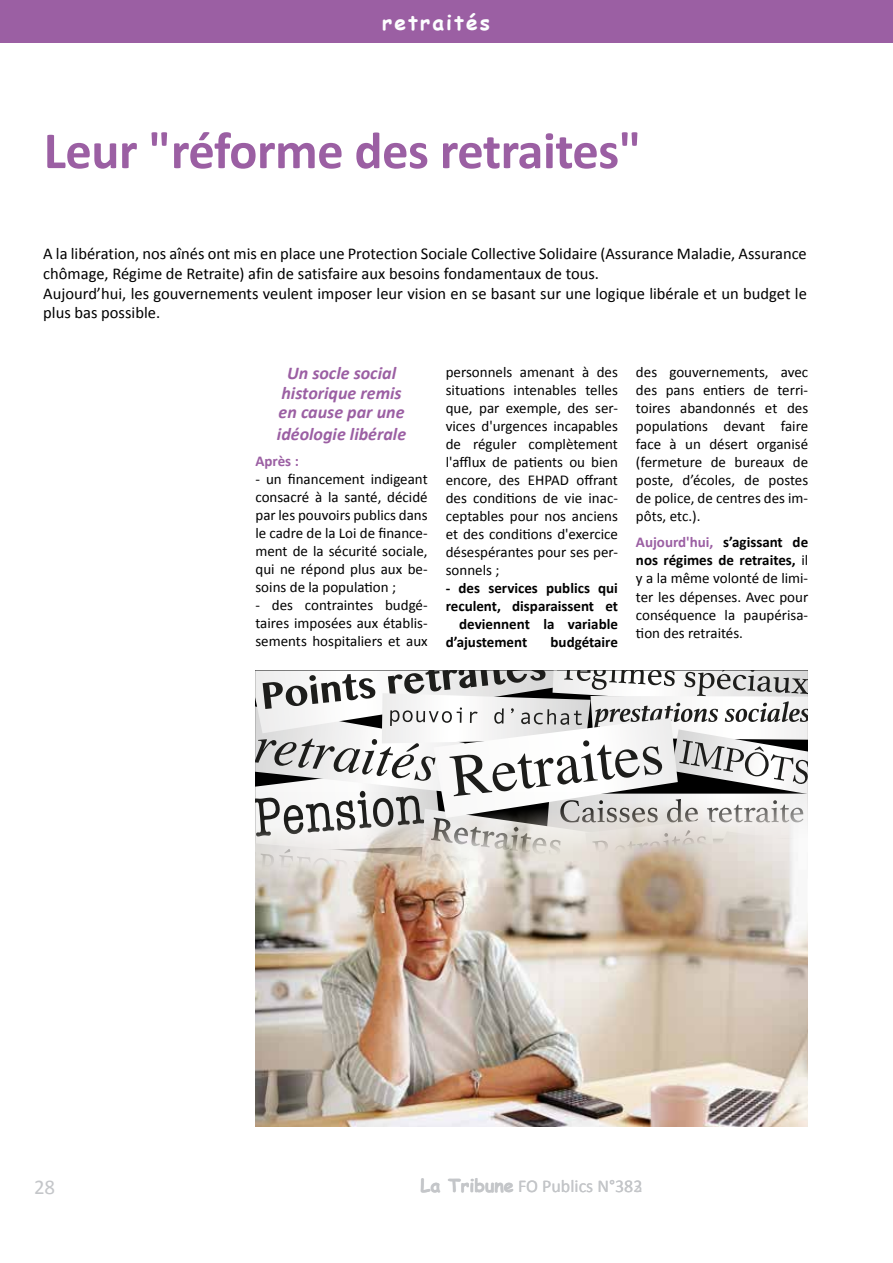
<style>
.page{position:relative;width:893px;height:1263px;background:#fff}
.page>*{position:absolute;margin:0;border:0;box-sizing:border-box;transform-origin:0 0}
.t1{font:700 52.5px "Calibri";letter-spacing:-.01em;color:#9b5fa3}
.t2{font:700 21px "Comic Sans MS";letter-spacing:.1em;color:#fdfeff}
.t3{font:21px "Calibri";color:#c4c6c9}
.t4{font:italic 700 18px/19.5px "Calibri";color:#9b5fa3;text-align:center}
.t5{font:18px "Calibri";color:#c4c6c9}
.t6{font:16.5px/19.8px "Calibri";color:#000}
.t7{font:15px/18px "Calibri";color:#000;text-align:justify}
.t8{font:700 15px "Calibri";color:#000}
.t9{font:700 15px "Calibri";color:#9b5fa3}
.s1{font-weight:700;color:#9b5fa3}
.s2{font-weight:700}
.s3{font-family:"Comic Sans MS";font-weight:700}
</style>
<div class="page">
<div style="left:0;top:0;width:893px;height:43px;background:#9b5fa3"></div>
<svg style="left:255px;top:670px;width:553px;height:122px"></svg>
<img style="left:255px;top:792px;width:553px;height:335px">
<h2 class="t2" style="left:382px;top:6px;width:110px">retraités</h2>
<h1 class="t1" style="left:44px;top:117px;width:599px">Leur "réforme des retraites"</h1>
<p class="t6" style="left:43px;top:244px;width:765px">A la libération, nos aînés ont mis en place une Protection Sociale Collective Solidaire (Assurance Maladie, Assurance chômage, Régime de Retraite) afin de satisfaire aux besoins fondamentaux de tous.<br>Aujourd’hui, les gouvernements veulent imposer leur vision en se basant sur une logique libérale et un budget le plus bas possible.</p>
<p class="t4" style="left:279px;top:363px;width:127px">Un socle social historique remis en cause par une</p>
<p class="t4" style="left:277px;top:424px;width:131px">idéologie libérale</p>
<p class="t9" style="left:255px;top:452px;width:45px">Après :</p>
<p class="t7" style="left:255px;top:470px;width:174px">- un financement indigeant consacré à la santé, décidé par les pouvoirs publics dans le cadre de la Loi de finance&shy;ment de la sécurité sociale, qui ne répond plus aux be&shy;soins de la population ;</p>
<p class="t7" style="left:255px;top:596px;width:174px">- des contraintes budgé&shy;taires imposées aux établis&shy;sements hospitaliers et aux</p>
<p class="t7" style="left:446px;top:363px;width:174px">personnels amenant à des situations intenables telles que, par exemple, des ser&shy;vices d'urgences incapables de réguler complètement l'afflux de patients ou bien encore, des EHPAD offrant des conditions de vie inac&shy;ceptables pour nos anciens et des conditions d'exercice désespérantes pour ses per&shy;sonnels ;</p>
<p class="t8" style="left:446px;top:578px;width:174px">- des services publics qui</p>
<p class="t8" style="left:446px;top:596px;width:174px">reculent, disparaissent et</p>
<p class="t8" style="left:459px;top:614px;width:160px">deviennent la variable</p>
<p class="t8" style="left:446px;top:632px;width:83px">d’ajustement</p>
<p class="t8" style="left:551px;top:632px;width:69px">budgétaire</p>
<p class="t7" style="left:636px;top:363px;width:174px">des gouvernements, avec des pans entiers de terri&shy;toires abandonnés et des populations devant faire face à un désert organisé (fermeture de bureaux de poste, d’écoles, de postes de police, de centres des im&shy;pôts, etc.).</p>
<p class="t7" style="left:636px;top:533px;width:174px"><span class="s1">Aujourd'hui,</span> <span class="s2">s’agissant de nos régimes de retraites,</span> il y a la même volonté de limi&shy;ter les dépenses. Avec pour conséquence la paupérisa&shy;tion des retraités.</p>
<p class="t5" style="left:421px;top:1175px;width:223px"><span class="s3">La Tribune</span> FO Publics N°382</p>
<h2 class="t3" style="left:34px;top:1173px;width:23px">28</h2>
<p class="t5" style="left:633px;top:1175px;width:11px">3</p>
</div>
